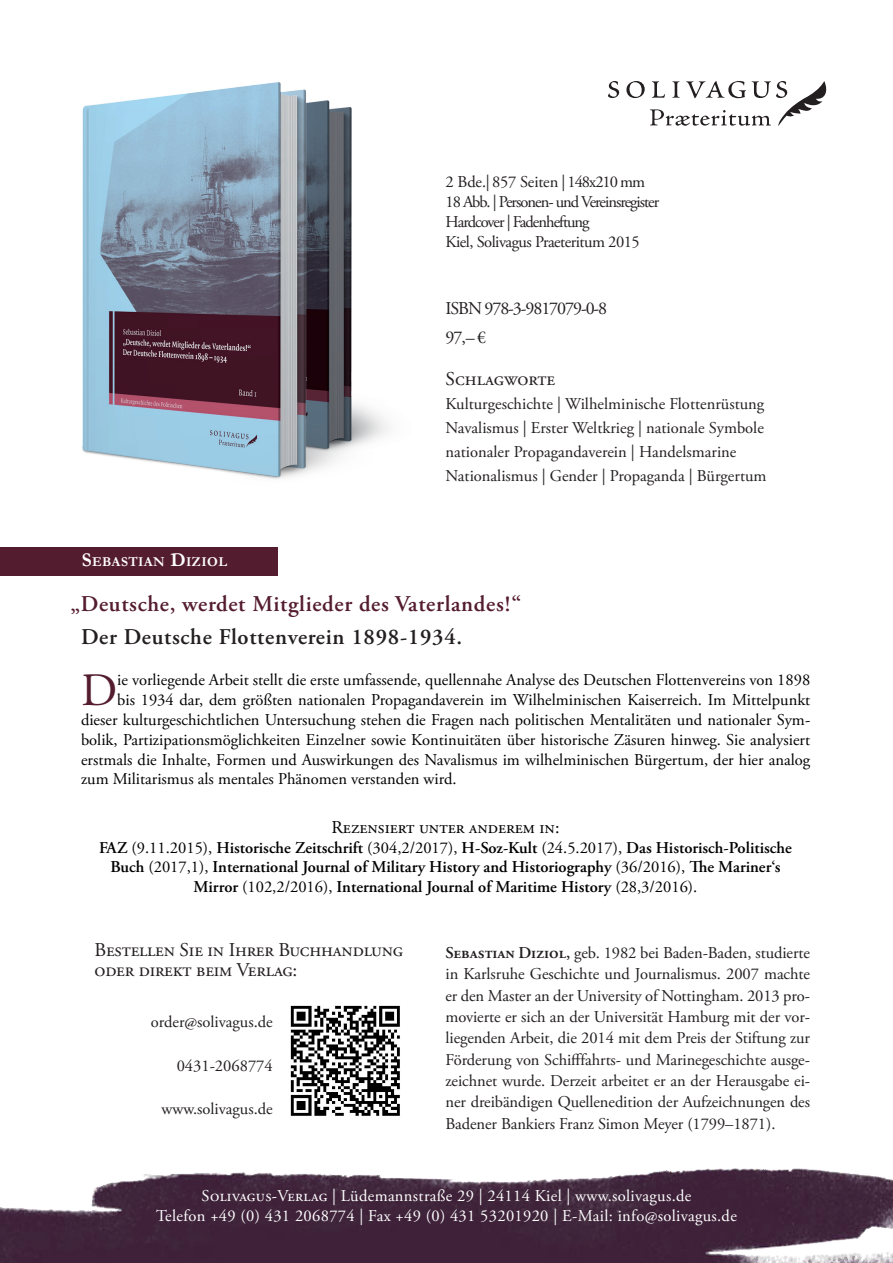
<style>
.page{position:relative;width:893px;height:1263px;background:#fff}
.page>*{position:absolute;margin:0;border:0;box-sizing:border-box;transform-origin:0 0}
.t1{font:46.35px "Adobe Garamond Pro";color:#541c2f}
.t2{font:600 22.5px "Adobe Garamond Pro";letter-spacing:.03em;color:#541c2f}
.t3{font:600 22.5px "Adobe Garamond Pro";letter-spacing:.03em;color:#231f20}
.t4{font:19.5px/19.8px "Adobe Garamond Pro";letter-spacing:-.01em;color:#231f20}
.t5{font:18px/29.4px "Adobe Garamond Pro";letter-spacing:-.06em;color:#231f20}
.t6{font:18px "Adobe Garamond Pro";color:#000}
.t7{font:16.5px/21.3px "Adobe Garamond Pro";letter-spacing:-.01em;color:#231f20}
.t8{font:16.5px "Adobe Garamond Pro";color:#000}
.t9{font:600 16.5px/19.8px "Adobe Garamond Pro";letter-spacing:-.005em;color:#000;text-align:center}
.t10{font:16.5px/19.8px "Adobe Garamond Pro";letter-spacing:.02em;color:#fff;text-align:center}
.t11{font:16.5px/19.8px "Adobe Garamond Pro";letter-spacing:-.06em;color:#231f20}
.t12{font:16.5px "Adobe Garamond Pro";letter-spacing:-.02em;color:#000}
.t13{font:700 13.65px "Garamond";letter-spacing:.03em;color:#fff}
.s1{font-size:19.5px}
.s2{font-weight:400}
.s3{font-weight:600}
</style>
<div class="page">
<img style="left:0;top:1168px;width:893px;height:95px">
<svg style="left:608px;top:81px;width:11px;height:17px"></svg>
<svg style="left:626px;top:81px;width:201px;height:45px"></svg>
<div style="left:0;top:547px;width:277px;height:28px;background:#541c2f"></div>
<img style="left:82px;top:82px;width:307px;height:397px">
<img style="left:290px;top:1005px;width:110px;height:111px">
<p class="t11" style="left:446px;top:173px;width:215px">2 Bde.| 857 Seiten | 148x210 mm<br>18 Abb. | Personen- und Vereinsregister<br>Hardcover | Fadenheftung<br>Kiel, Solivagus Praeteritum 2015</p>
<p class="t5" style="left:446px;top:294px;width:163px">ISBN 978-3-9817079-0-8<br>97,– €</p>
<p class="t4" style="left:446px;top:369px;width:111px">Schlagworte</p>
<p class="t7" style="left:445px;top:392px;width:323px;line-height:24px">Kulturgeschichte | Wilhelminische Flottenrüstung Navalismus | Erster Weltkrieg | nationale Symbole nationaler Propagandaverein | Handelsmarine Nationalismus | Gender | Propaganda | Bürgertum</p>
<p class="t13" style="left:82px;top:552px;width:147px"><span class="s1">S</span>EBASTIAN <span class="s1">D</span>IZIOL</p>
<h2 class="t2" style="left:70px;top:591px;width:452px">„Deutsche, werdet Mitglieder des Vaterlandes!“</h2>
<h2 class="t3" style="left:81px;top:624px;width:383px">Der Deutsche Flottenverein 1898-1934.</h2>
<h1 class="t1" style="left:81px;top:663px;width:38px">D</h1>
<p class="t8" style="left:117px;top:670px;width:695px">ie vorliegende Arbeit stellt die erste umfassende, quellennahe Analyse des Deutschen Flottenvereins von 1898</p>
<p class="t8" style="left:117px;top:690px;width:695px">bis 1934 dar, dem größten nationalen Propagandaverein im Wilhelminischen Kaiserreich. Im Mittelpunkt</p>
<p class="t8" style="left:81px;top:710px;width:731px">dieser kulturgeschichtlichen Untersuchung stehen die Fragen nach politischen Mentalitäten und nationaler Sym-</p>
<p class="t8" style="left:81px;top:729px;width:731px">bolik, Partizipationsmöglichkeiten Einzelner sowie Kontinuitäten über historische Zäsuren hinweg. Sie analysiert</p>
<p class="t12" style="left:81px;top:749px;width:731px">erstmals die Inhalte, Formen und Auswirkungen des Navalismus im wilhelminischen Bürgertum, der hier analog</p>
<p class="t8" style="left:81px;top:769px;width:377px">zum Militarismus als mentales Phänomen verstanden wird.</p>
<p class="t6" style="left:331px;top:816px;width:230px">Rezensiert unter anderem in:</p>
<p class="t9" style="left:99px;top:837px;width:694px">FAZ <span class="s2">(9.11.2015),</span> Historische Zeitschrift <span class="s2">(304,2/2017),</span> H-Soz-Kult <span class="s2">(24.5.2017),</span> Das Historisch-Politische<br>Buch <span class="s2">(2017,1),</span> International Journal of Military History and Historiography <span class="s2">(36/2016),</span> The Mariner‘s<br>Mirror <span class="s2">(102,2/2016),</span> International Journal of Maritime History <span class="s2">(28,3/2016).</span></p>
<p class="t4" style="left:94px;top:941px;width:310px">Bestellen Sie in Ihrer Buchhandlung oder direkt beim Verlag:</p>
<p class="t7" style="left:151px;top:1012px;width:123px">order@solivagus.de</p>
<p class="t7" style="left:177px;top:1055px;width:98px">0431-2068774</p>
<p class="t7" style="left:162px;top:1099px;width:113px">www.solivagus.de</p>
<p class="t7" style="left:446px;top:943px;width:366px;text-align:justify"><span class="s3">Sebastian Diziol,</span> geb. 1982 bei Baden-Baden, studierte in Karlsruhe Geschichte und Journalismus. 2007 machte er den Master an der University of Nottingham. 2013 pro&shy;movierte er sich an der Universität Hamburg mit der vor&shy;liegenden Arbeit, die 2014 mit dem Preis der Stiftung zur Förderung von Schifffahrts- und Marinegeschichte ausge&shy;zeichnet wurde. Derzeit arbeitet er an der Herausgabe ei&shy;ner dreibändigen Quellenedition der Aufzeichnungen des Badener Bankiers Franz Simon Meyer (1799–1871).</p>
<p class="t10" style="left:156px;top:1186px;width:582px">Solivagus-Verlag | Lüdemannstraße 29 | 24114 Kiel | www.solivagus.de<br>Telefon +49 (0) 431 2068774 | Fax +49 (0) 431 53201920 | E-Mail: info@solivagus.de</p>
</div>
